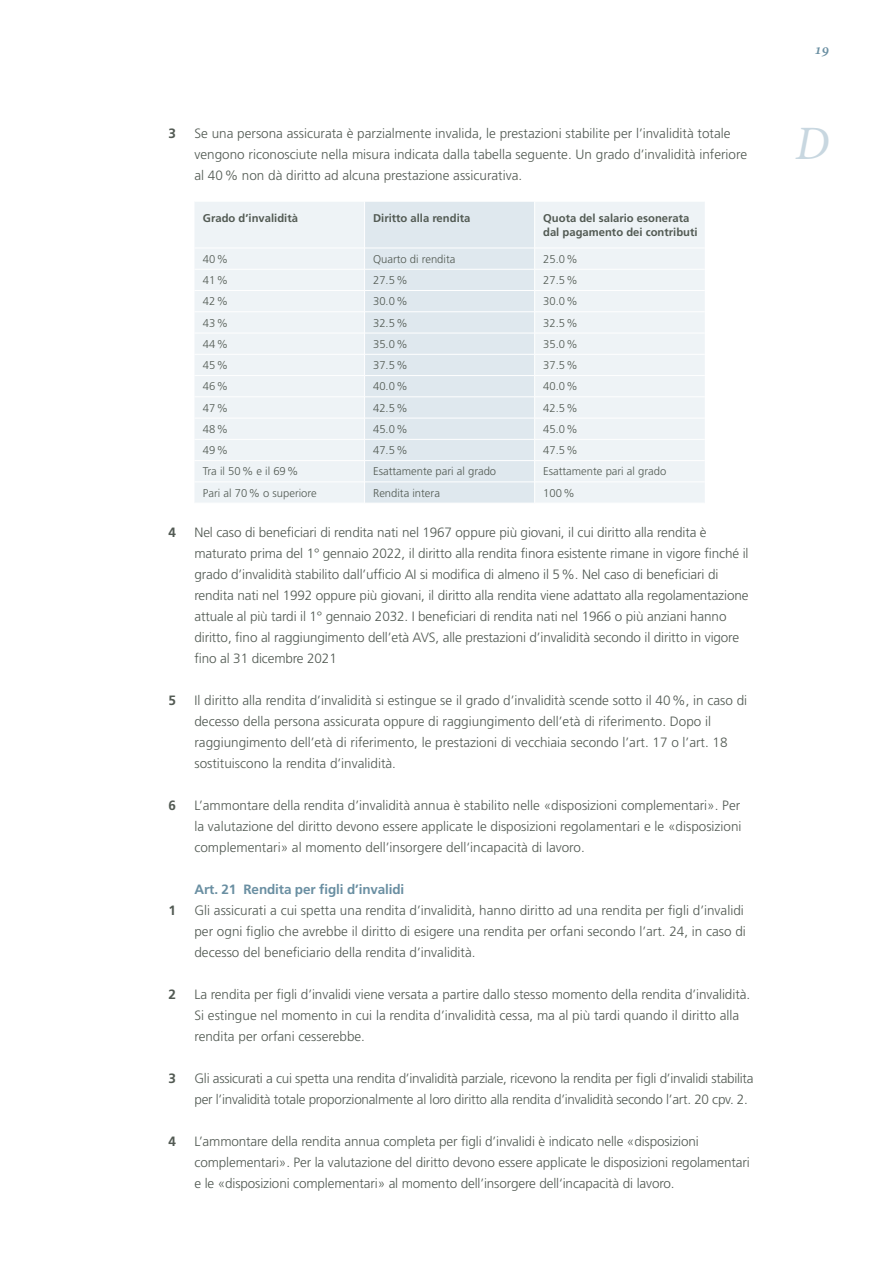
<style>
.page{position:relative;width:893px;height:1263px;background:#fff}
.page>*{position:absolute;margin:0;border:0;box-sizing:border-box;transform-origin:0 0}
.t1{font:italic 48px "Minion Pro";color:#c8d7e0}
.t2{font:italic 600 15px "Minion Pro";color:#6a8fa2}
.t3{font:300 13.5px/21px "Frutiger LT Std";letter-spacing:-.01em;color:#525a53}
.t4{font:700 13.5px "Frutiger LT Std";letter-spacing:-.01em;color:#6a8fa2}
.t5{font:700 13.5px "Frutiger LT Std";color:#525a53}
.t6{font:300 11.25px "Frutiger LT Std";color:#525a53}
.t7{font:700 11.25px/13.5px "Frutiger LT Std";color:#525a53}
</style>
<div class="page">
<div style="left:195px;top:202px;width:510px;height:301px;background:#eef3f6"></div>
<div style="left:365px;top:202px;width:169px;height:301px;background:#dfe8ee"></div>
<hr style="left:364px;top:201px;width:1px;height:47px;background:#fff">
<hr style="left:534px;top:201px;width:1px;height:47px;background:#fff">
<hr style="left:194px;top:248px;width:171px;height:1px;background:#fff">
<hr style="left:365px;top:248px;width:170px;height:1px;background:#fff">
<hr style="left:535px;top:248px;width:170px;height:1px;background:#fff">
<hr style="left:194px;top:269px;width:171px;height:1px;background:#fff">
<hr style="left:365px;top:269px;width:170px;height:1px;background:#fff">
<hr style="left:535px;top:269px;width:170px;height:1px;background:#fff">
<hr style="left:194px;top:290px;width:171px;height:1px;background:#fff">
<hr style="left:365px;top:290px;width:170px;height:1px;background:#fff">
<hr style="left:535px;top:290px;width:170px;height:1px;background:#fff">
<hr style="left:194px;top:311px;width:171px;height:1px;background:#fff">
<hr style="left:365px;top:311px;width:170px;height:1px;background:#fff">
<hr style="left:535px;top:311px;width:170px;height:1px;background:#fff">
<hr style="left:194px;top:333px;width:171px;height:1px;background:#fff">
<hr style="left:365px;top:333px;width:170px;height:1px;background:#fff">
<hr style="left:535px;top:333px;width:170px;height:1px;background:#fff">
<hr style="left:194px;top:354px;width:171px;height:1px;background:#fff">
<hr style="left:365px;top:354px;width:170px;height:1px;background:#fff">
<hr style="left:535px;top:354px;width:170px;height:1px;background:#fff">
<hr style="left:194px;top:375px;width:171px;height:1px;background:#fff">
<hr style="left:365px;top:375px;width:170px;height:1px;background:#fff">
<hr style="left:535px;top:375px;width:170px;height:1px;background:#fff">
<hr style="left:194px;top:397px;width:171px;height:1px;background:#fff">
<hr style="left:365px;top:397px;width:170px;height:1px;background:#fff">
<hr style="left:535px;top:397px;width:170px;height:1px;background:#fff">
<hr style="left:194px;top:418px;width:171px;height:1px;background:#fff">
<hr style="left:365px;top:418px;width:170px;height:1px;background:#fff">
<hr style="left:535px;top:418px;width:170px;height:1px;background:#fff">
<hr style="left:194px;top:439px;width:171px;height:1px;background:#fff">
<hr style="left:365px;top:439px;width:170px;height:1px;background:#fff">
<hr style="left:535px;top:439px;width:170px;height:1px;background:#fff">
<hr style="left:194px;top:460px;width:171px;height:1px;background:#fff">
<hr style="left:365px;top:460px;width:170px;height:1px;background:#fff">
<hr style="left:535px;top:460px;width:170px;height:1px;background:#fff">
<hr style="left:194px;top:482px;width:171px;height:1px;background:#fff">
<hr style="left:365px;top:482px;width:170px;height:1px;background:#fff">
<svg style="left:364px;top:249px;width:1px;height:254px"></svg>
<hr style="left:535px;top:482px;width:170px;height:1px;background:#fff">
<svg style="left:534px;top:249px;width:1px;height:254px"></svg>
<p class="t5" style="left:169px;top:125px;width:9px">3</p>
<p class="t5" style="left:169px;top:524px;width:9px">4</p>
<p class="t5" style="left:169px;top:692px;width:9px">5</p>
<p class="t5" style="left:169px;top:797px;width:9px">6</p>
<p class="t5" style="left:169px;top:902px;width:9px">1</p>
<p class="t5" style="left:169px;top:986px;width:9px">2</p>
<p class="t5" style="left:169px;top:1070px;width:9px">3</p>
<p class="t5" style="left:169px;top:1133px;width:9px">4</p>
<p class="t3" style="left:194px;top:123px;width:554px">Se una persona assicurata è parzialmente invalida, le prestazioni stabilite per l’invalidità totale vengono riconosciute nella misura indicata dalla tabella seguente. Un grado d’invalidità inferiore al 40% non dà diritto ad alcuna prestazione assicurativa.</p>
<p class="t7" style="left:203px;top:211px;width:97px">Grado d’invalidità</p>
<p class="t7" style="left:373px;top:211px;width:99px">Diritto alla rendita</p>
<p class="t7" style="left:543px;top:211px;width:156px">Quota del salario esonerata dal pagamento dei contributi</p>
<p class="t6" style="left:203px;top:253px;width:27px">40%</p>
<p class="t6" style="left:373px;top:253px;width:84px">Quarto di rendita</p>
<p class="t6" style="left:543px;top:253px;width:36px">25.0%</p>
<p class="t6" style="left:203px;top:274px;width:27px">41%</p>
<p class="t6" style="left:373px;top:274px;width:36px">27.5%</p>
<p class="t6" style="left:543px;top:274px;width:36px">27.5%</p>
<p class="t6" style="left:203px;top:295px;width:27px">42%</p>
<p class="t6" style="left:373px;top:295px;width:36px">30.0%</p>
<p class="t6" style="left:543px;top:295px;width:36px">30.0%</p>
<p class="t6" style="left:203px;top:316px;width:27px">43%</p>
<p class="t6" style="left:373px;top:316px;width:36px">32.5%</p>
<p class="t6" style="left:543px;top:316px;width:36px">32.5%</p>
<p class="t6" style="left:203px;top:338px;width:27px">44%</p>
<p class="t6" style="left:373px;top:338px;width:36px">35.0%</p>
<p class="t6" style="left:543px;top:338px;width:36px">35.0%</p>
<p class="t6" style="left:203px;top:359px;width:27px">45%</p>
<p class="t6" style="left:373px;top:359px;width:36px">37.5%</p>
<p class="t6" style="left:543px;top:359px;width:36px">37.5%</p>
<p class="t6" style="left:203px;top:380px;width:27px">46%</p>
<p class="t6" style="left:373px;top:380px;width:36px">40.0%</p>
<p class="t6" style="left:543px;top:380px;width:36px">40.0%</p>
<p class="t6" style="left:203px;top:401px;width:27px">47%</p>
<p class="t6" style="left:373px;top:401px;width:36px">42.5%</p>
<p class="t6" style="left:543px;top:401px;width:36px">42.5%</p>
<p class="t6" style="left:203px;top:423px;width:27px">48%</p>
<p class="t6" style="left:373px;top:423px;width:36px">45.0%</p>
<p class="t6" style="left:543px;top:423px;width:36px">45.0%</p>
<p class="t6" style="left:203px;top:444px;width:27px">49%</p>
<p class="t6" style="left:373px;top:444px;width:36px">47.5%</p>
<p class="t6" style="left:543px;top:444px;width:36px">47.5%</p>
<p class="t6" style="left:203px;top:465px;width:97px">Tra il 50% e il 69%</p>
<p class="t6" style="left:373px;top:465px;width:125px">Esattamente pari al grado</p>
<p class="t6" style="left:543px;top:465px;width:125px">Esattamente pari al grado</p>
<p class="t6" style="left:203px;top:486px;width:115px">Pari al 70% o superiore</p>
<p class="t6" style="left:373px;top:486px;width:68px">Rendita intera</p>
<p class="t6" style="left:543px;top:486px;width:33px">100%</p>
<p class="t3" style="left:194px;top:522px;width:555px">Nel caso di beneficiari di rendita nati nel 1967 oppure più giovani, il cui diritto alla rendita è maturato prima del 1° gennaio 2022, il diritto alla rendita finora esistente rimane in vigore finché il grado d’invalidità stabilito dall’ufficio AI si modifica di almeno il 5%. Nel caso di beneficiari di rendita nati nel 1992 oppure più giovani, il diritto alla rendita viene adattato alla regolamentazione attuale al più tardi il 1° gennaio 2032. I beneficiari di rendita nati nel 1966 o più anziani hanno diritto, fino al raggiungimento dell’età AVS, alle prestazioni d’invalidità secondo il diritto in vigore fino al 31 dicembre 2021</p>
<p class="t3" style="left:194px;top:690px;width:554px">Il diritto alla rendita d’invalidità si estingue se il grado d’invalidità scende sotto il 40%, in caso di decesso della persona assicurata oppure di raggiungimento dell’età di riferimento. Dopo il raggiungimento dell’età di riferimento, le prestazioni di vecchiaia secondo l’art. 17 o l’art. 18 sostituiscono la rendita d’invalidità.</p>
<p class="t3" style="left:194px;top:795px;width:549px;text-align:justify">L’ammontare della rendita d’invalidità annua è stabilito nelle «disposizioni complementari». Per la valutazione del diritto devono essere applicate le disposizioni regolamentari e le «disposizioni complementari» al momento dell’insorgere dell‘incapacità di lavoro.</p>
<p class="t4" style="left:194px;top:881px;width:211px">Art. 21 Rendita per figli d’invalidi</p>
<p class="t3" style="left:194px;top:900px;width:553px">Gli assicurati a cui spetta una rendita d’invalidità, hanno diritto ad una rendita per figli d’invalidi per ogni figlio che avrebbe il diritto di esigere una rendita per orfani secondo l’art. 24, in caso di decesso del beneficiario della rendita d’invalidità.</p>
<p class="t3" style="left:194px;top:984px;width:557px">La rendita per figli d’invalidi viene versata a partire dallo stesso momento della rendita d’invalidità.<br>Si estingue nel momento in cui la rendita d’invalidità cessa, ma al più tardi quando il diritto alla rendita per orfani cesserebbe.</p>
<p class="t3" style="left:194px;top:1068px;width:561px">Gli assicurati a cui spetta una rendita d’invalidità parziale, ricevono la rendita per figli d’invalidi stabilita per l’invalidità totale proporzionalmente al loro diritto alla rendita d’invalidità secondo l’art. 20 cpv. 2.</p>
<p class="t3" style="left:194px;top:1131px;width:557px">L’ammontare della rendita annua completa per figli d’invalidi è indicato nelle «disposizioni complementari». Per la valutazione del diritto devono essere applicate le disposizioni regolamentari e le «disposizioni complementari» al momento dell’insorgere dell‘incapacità di lavoro.</p>
<p class="t2" style="left:814px;top:39px;width:16px">19</p>
<h1 class="t1" style="left:795px;top:111px;width:35px">D</h1>
</div>
